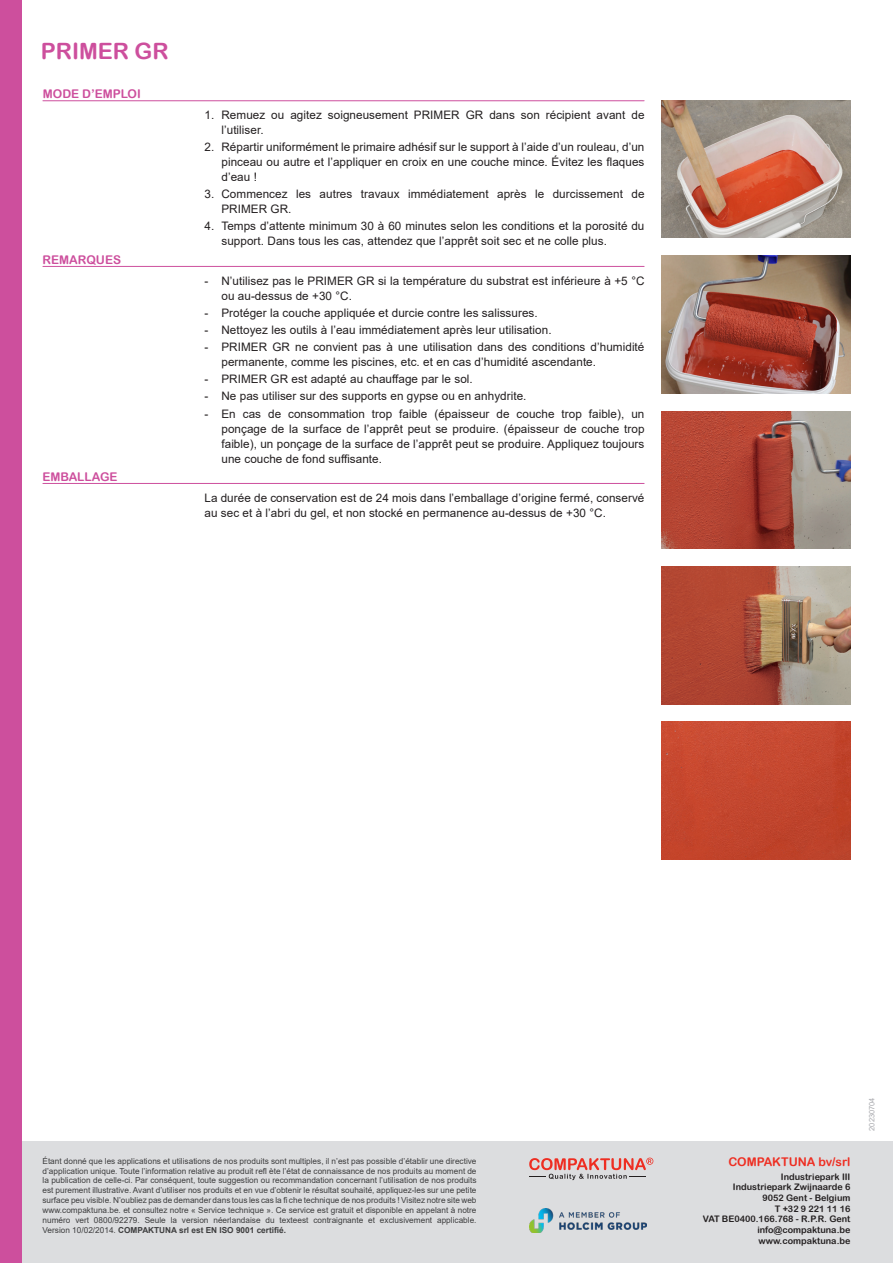
<style>
.page{position:relative;width:893px;height:1263px;background:#fff}
.page>*{position:absolute;margin:0;border:0;box-sizing:border-box;transform-origin:0 0}
.Productnaam_p_2{font:22.5px "Arial Rounded MT Bold";color:#cd4f9d}
.t1{font:12px "Arial Rounded MT Bold";color:#cd4f9d}
.t2{font:12px "Arial Rounded MT Bold";color:#ee2e22}
.t3{font:11.7px/15px "Arial";letter-spacing:.005em;color:#231f20}
.t4{font:9px "Arial Rounded MT Bold";color:#231f20}
.t5{font:8.25px/9.9px "Arial";color:#3e3e3f;text-align:justify}
.t6{font:7.5px "Arial";color:#a8a9ad}
.s1{font-weight:700}
</style>
<div class="page">
<div style="left:0;top:1142px;width:893px;height:121px;background:#dcdddf"></div>
<img style="left:529px;top:1208px;width:117px;height:25px">
<svg style="left:529px;top:1157px;width:124px;height:23px"></svg>
<div style="left:0;top:0;width:21px;height:1263px;background:#cd4f9d"></div>
<hr style="left:43px;top:100px;width:601px;height:1px;background:#cd4f9d">
<hr style="left:43px;top:266px;width:601px;height:1px;background:#cd4f9d">
<hr style="left:43px;top:483px;width:601px;height:1px;background:#cd4f9d">
<img style="left:661px;top:411px;width:189px;height:138px">
<img style="left:661px;top:100px;width:189px;height:138px">
<img style="left:661px;top:566px;width:189px;height:138px">
<img style="left:661px;top:256px;width:189px;height:137px">
<img style="left:661px;top:722px;width:189px;height:137px">
<p class="Productnaam_p_2" style="left:41px;top:37px;width:129px">PRIMER GR</p>
<p class="t1" style="left:43px;top:87px;width:99px">MODE D’EMPLOI</p>
<p class="t1" style="left:43px;top:253px;width:80px">REMARQUES</p>
<p class="t1" style="left:43px;top:470px;width:76px">EMBALLAGE</p>
<p class="t3" style="left:221px;top:107px;width:425px;text-indent:-17px">1. Remuez ou agitez soigneusement PRIMER GR dans son récipient avant de l’utiliser.</p>
<p class="t3" style="left:221px;top:140px;width:424px;text-align:justify;text-indent:-17px">2. Répartir uniformément le primaire adhésif sur le support à l’aide d’un rouleau, d’un pinceau ou autre et l’appliquer en croix en une couche mince. Évitez les flaques d’eau !</p>
<p class="t3" style="left:221px;top:187px;width:425px;text-indent:-17px">3. Commencez les autres travaux immédiatement après le durcissement de<br>PRIMER GR.</p>
<p class="t3" style="left:221px;top:219px;width:424px;text-indent:-17px">4. Temps d’attente minimum 30 à 60 minutes selon les conditions et la porosité du support. Dans tous les cas, attendez que l’apprêt soit sec et ne colle plus.</p>
<p class="t3" style="left:221px;top:273px;width:425px;text-indent:-17px">- N’utilisez pas le PRIMER GR si la température du substrat est inférieure à +5 °C ou au-dessus de +30 °C.</p>
<p class="t3" style="left:204px;top:305px;width:335px">- Protéger la couche appliquée et durcie contre les salissures.</p>
<p class="t3" style="left:204px;top:322px;width:349px">- Nettoyez les outils à l’eau immédiatement après leur utilisation.</p>
<p class="t3" style="left:221px;top:339px;width:424px;text-indent:-17px">- PRIMER GR ne convient pas à une utilisation dans des conditions d’humidité permanente, comme les piscines, etc. et en cas d’humidité ascendante.</p>
<p class="t3" style="left:204px;top:372px;width:270px">- PRIMER GR est adapté au chauffage par le sol.</p>
<p class="t3" style="left:204px;top:389px;width:324px">- Ne pas utiliser sur des supports en gypse ou en anhydrite.</p>
<p class="t3" style="left:221px;top:406px;width:425px;text-align:justify;text-indent:-17px">- En cas de consommation trop faible (épaisseur de couche trop faible), un ponçage de la surface de l’apprêt peut se produire. (épaisseur de couche trop faible), un ponçage de la surface de l’apprêt peut se produire. Appliquez toujours une couche de fond suffisante.</p>
<p class="t3" style="left:204px;top:490px;width:441px">La durée de conservation est de 24 mois dans l’emballage d’origine fermé, conservé au sec et à l’abri du gel, et non stocké en permanence au-dessus de +30 °C.</p>
<p class="t5" style="left:43px;top:1156px;width:436px">Étant donné que les applications et utilisations de nos produits sont multiples, il n’est pas possible d’établir une directive d’application unique. Toute l’information relative au produit refl ète l’état de connaissance de nos produits au moment de la publication de celle-ci. Par conséquent, toute suggestion ou recommandation concernant l’utilisation de nos produits est purement illustrative. Avant d’utiliser nos produits et en vue d’obtenir le résultat souhaité, appliquez-les sur une petite surface peu visible. N’oubliez pas de demander dans tous les cas la fi che technique de nos produits ! Visitez notre site web www.compaktuna.be. et consultez notre « Service technique ». Ce service est gratuit et disponible en appelant à notre numéro vert 0800/92279. Seule la version néerlandaise du texteest contraignante et exclusivement applicable.<br>Version 10/02/2014. <span class="s1">COMPAKTUNA srl est EN ISO 9001 certifié.</span></p>
<p class="t2" style="left:728px;top:1155px;width:124px">COMPAKTUNA bv/srl</p>
<p class="t4" style="left:781px;top:1171px;width:71px">Industriepark III</p>
<p class="t4" style="left:733px;top:1182px;width:119px">Industriepark Zwijnaarde 6</p>
<p class="t4" style="left:762px;top:1192px;width:89px">9052 Gent - Belgium</p>
<p class="t4" style="left:775px;top:1203px;width:77px">T +32 9 221 11 16</p>
<p class="t4" style="left:703px;top:1214px;width:149px">VAT BE0400.166.768 - R.P.R. Gent</p>
<p class="t4" style="left:757px;top:1224px;width:95px">info@compaktuna.be</p>
<p class="t4" style="left:758px;top:1235px;width:94px">www.compaktuna.be</p>
<p class="t6" style="left:867px;top:1131px;width:35px;rotate:-90deg">20230704</p>
</div>
